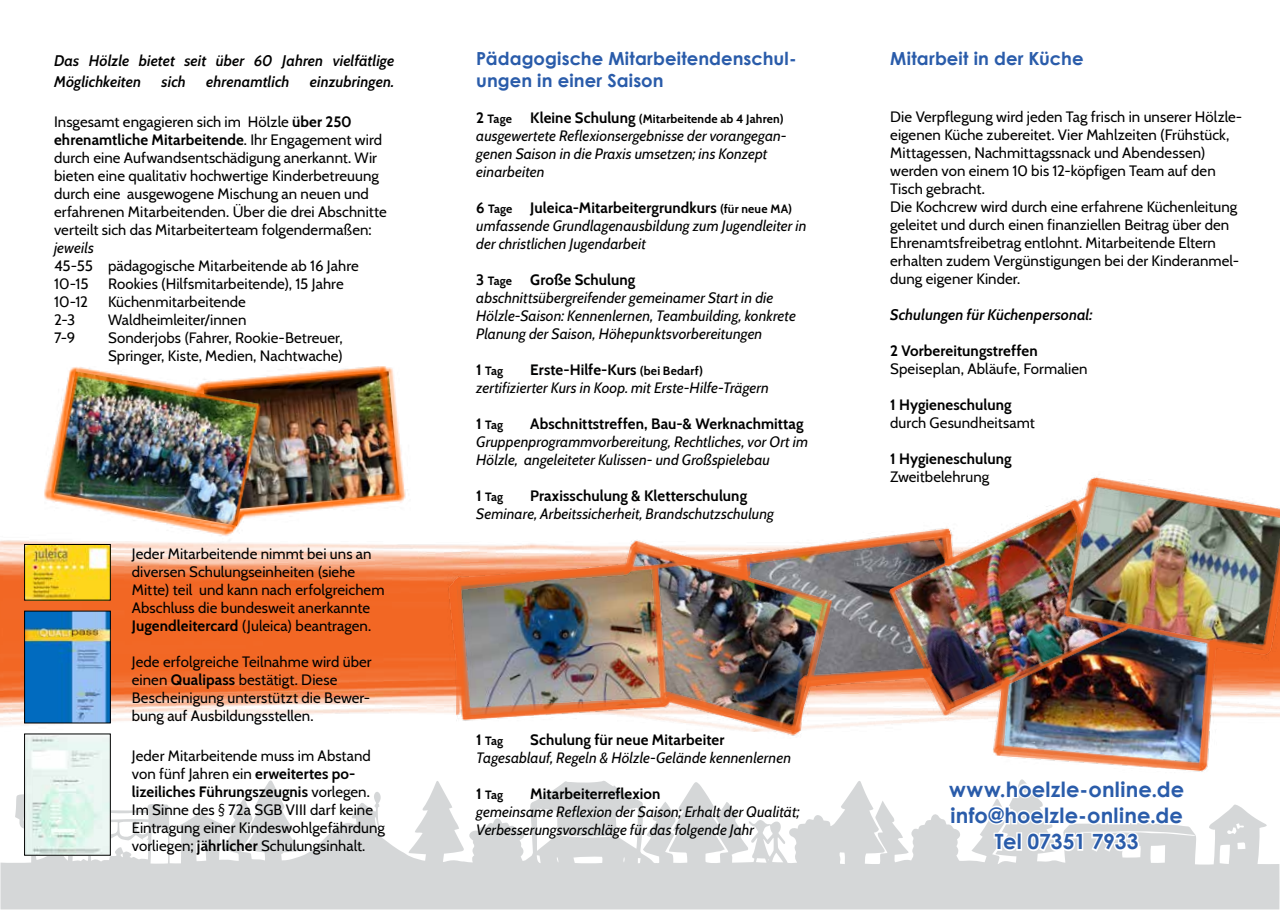
<style>
.page{position:relative;width:1280px;height:910px;background:#fff}
.page>*{position:absolute;margin:0;border:0;box-sizing:border-box;transform-origin:0 0}
.t1{font:700 21px/26.4px "Century Gothic";letter-spacing:.01em;color:#2a5caa;text-align:center}
.t2{font:700 18px/21.6px "Century Gothic";letter-spacing:.005em;color:#2a5caa}
.t3{font:15px/18px "Cabin";letter-spacing:.005em;color:#000}
.t4{font:italic 15px/18px "Cabin";letter-spacing:.005em;color:#000101}
.t5{font:700 15px "Cabin";letter-spacing:.005em;color:#000101}
.t6{font:italic 15px/18px "Cabin";letter-spacing:.005em;color:#000}
.t7{font:italic 600 15px/21.6px "Cabin";letter-spacing:.005em;color:#000101}
.t8{font:15px "Cabin";letter-spacing:.005em;color:#000101}
.t9{font:italic 600 15px "Cabin";letter-spacing:.005em;color:#000}
.t10{font:700 12px "Cabin";letter-spacing:.01em;color:#000101}
.s1{font-weight:700}
.s2{font-size:15px}
.s3{font-weight:700;font-style:normal;color:#000101}
.s4{font-weight:700;font-style:normal;font-size:12px;color:#000101}
.s5{font-weight:700;font-style:normal}
.s6{font-weight:700;font-style:normal;font-size:12px}
</style>
<div class="page">
<img style="left:0;top:540px;width:430px;height:194px">
<svg style="left:0;top:780px;width:1279px;height:129px;fill:#d5d7d8"></svg>
<svg style="left:945px;top:796px;width:242px;height:58px"></svg>
<img style="left:26px;top:546px;width:83px;height:52px">
<div style="left:24px;top:544px;width:87px;height:56px;border:1px solid #000"></div>
<img style="left:26px;top:736px;width:83px;height:117px">
<div style="left:24px;top:734px;width:87px;height:121px;border:1px solid #000"></div>
<img style="left:26px;top:613px;width:83px;height:108px">
<div style="left:24px;top:611px;width:87px;height:112px;border:1px solid #000"></div>
<img style="left:33px;top:366px;width:382px;height:178px">
<img style="left:430px;top:477px;width:850px;height:319px">
<p class="t7" style="left:54px;top:48px;width:342px">Das Hölzle bietet seit über 60 Jahren vielfätlige<br>Möglichkeiten</p>
<p class="t7" style="left:162px;top:70px;width:26px">sich</p>
<p class="t7" style="left:206px;top:70px;width:85px">ehrenamtlich</p>
<p class="t7" style="left:310px;top:70px;width:86px">einzubringen.</p>
<p class="t3" style="left:54px;top:112px;width:334px">Insgesamt engagieren sich im Hölzle <span class="s1">über 250 ehrenamtliche Mitarbeitende</span>. Ihr Engagement wird durch eine Aufwandsentschädigung anerkannt. Wir bieten eine qualitativ hochwertige Kinderbetreuung durch eine ausgewogene Mischung an neuen und erfahrenen Mitarbeitenden. Über die drei Abschnitte verteilt sich das Mitarbeiterteam folgendermaßen:</p>
<p class="t6" style="left:54px;top:237px;width:41px">jeweils</p>
<p class="t3" style="left:54px;top:256px;width:306px">45-55 pädagogische Mitarbeitende ab 16 Jahre<br>10-15</p>
<p class="t3" style="left:108px;top:274px;width:237px">Rookies (Hilfsmitarbeitende), 15 Jahre</p>
<p class="t3" style="left:54px;top:292px;width:35px">10-12</p>
<p class="t3" style="left:108px;top:292px;width:139px">Küchenmitarbeitende</p>
<p class="t3" style="left:54px;top:310px;width:23px">2-3</p>
<p class="t3" style="left:108px;top:310px;width:140px">Waldheimleiter/innen</p>
<p class="t3" style="left:54px;top:328px;width:23px">7-9</p>
<p class="t3" style="left:108px;top:328px;width:236px">Sonderjobs (Fahrer, Rookie-Betreuer,<br>Springer, Kiste, Medien, Nachtwache)</p>
<p class="t3" style="left:132px;top:544px;width:254px">Jeder Mitarbeitende nimmt bei uns an diversen Schulungseinheiten (siehe Mitte) teil und kann nach erfolgreichem Abschluss die bundesweit anerkannte <span class="s1">Jugendleitercard</span> (Juleica) beantragen.</p>
<p class="t3" style="left:132px;top:652px;width:241px">Jede erfolgreiche Teilnahme wird über einen <span class="s1">Qualipass</span> bestätigt. Diese Bescheinigung unterstützt die Bewer&shy;bung auf Ausbildungsstellen.</p>
<p class="t3" style="left:132px;top:745px;width:255px">Jeder Mitarbeitende muss im Abstand von fünf Jahren ein <span class="s1">erweitertes po&shy;lizeiliches Führungszeugnis</span> vorlegen.<br>Im Sinne des § 72a SGB VIII darf keine Eintragung einer Kindeswohlgefährdung vorliegen; <span class="s1">jährlicher</span> Schulungsinhalt.</p>
<p class="t2" style="left:476px;top:47px;width:322px">Pädagogische Mitarbeitendenschul&shy;ungen in einer Saison</p>
<p class="t10" style="left:476px;top:109px;width:309px"><span class="s2">2</span> Tage <span class="s2">Kleine Schulung</span> (Mitarbeitende ab 4 Jahren)</p>
<p class="t4" style="left:476px;top:125px;width:312px">ausgewertete Reflexionsergebnisse der vorangegan&shy;genen Saison in die Praxis umsetzen; ins Konzept einarbeiten</p>
<p class="t6" style="left:476px;top:197px;width:332px"><span class="s3">6</span> <span class="s4">Tage</span> <span class="s3">Juleica-Mitarbeitergrundkurs</span> <span class="s4">(für neue MA) </span>umfassende Grundlagenausbildung zum Jugendleiter in der christlichen Jugendarbeit</p>
<p class="t4" style="left:476px;top:269px;width:321px"><span class="s5">3</span> <span class="s6">Tage</span> <span class="s5">Große Schulung<br></span>abschnittsübergreifender gemeinamer Start in die Hölzle-Saison: Kennenlernen, Teambuilding, konkrete Planung der Saison, Höhepunktsvorbereitungen</p>
<p class="t10" style="left:476px;top:361px;width:29px"><span class="s2">1</span> Tag</p>
<p class="t4" style="left:476px;top:359px;width:294px;text-indent:54px"><span class="s5">Erste-Hilfe-Kurs</span> <span class="s6">(bei Bedarf) </span>zertifizierter Kurs in Koop. mit Erste-Hilfe-Trägern</p>
<p class="t10" style="left:476px;top:415px;width:29px"><span class="s2">1</span> Tag</p>
<p class="t5" style="left:530px;top:412px;width:275px">Abschnittstreffen, Bau-&amp; Werknachmittag</p>
<p class="t4" style="left:476px;top:431px;width:333px">Gruppenprogrammvorbereitung, Rechtliches, vor Ort im<br>Hölzle, angeleiteter Kulissen- und Großspielebau</p>
<p class="t10" style="left:476px;top:487px;width:29px"><span class="s2">1</span> Tag</p>
<p class="t5" style="left:530px;top:484px;width:218px">Praxisschulung &amp; Kletterschulung</p>
<p class="t4" style="left:476px;top:503px;width:299px">Seminare, Arbeitssicherheit, Brandschutzschulung</p>
<p class="t10" style="left:476px;top:732px;width:29px"><span class="s2">1</span> Tag</p>
<p class="t5" style="left:530px;top:728px;width:196px">Schulung für neue Mitarbeiter</p>
<p class="t4" style="left:476px;top:748px;width:316px">Tagesablauf, Regeln &amp; Hölzle-Gelände kennenlernen</p>
<p class="t10" style="left:476px;top:786px;width:29px"><span class="s2">1</span> Tag</p>
<p class="t5" style="left:530px;top:782px;width:132px">Mitarbeiterreflexion</p>
<p class="t4" style="left:476px;top:802px;width:325px">gemeinsame Reflexion der Saison; Erhalt der Qualität;<br>Verbesserungsvorschläge für das folgende Jahr</p>
<p class="t2" style="left:890px;top:46px;width:195px">Mitarbeit in der Küche</p>
<p class="t3" style="left:890px;top:107px;width:354px">Die Verpflegung wird jeden Tag frisch in unserer Hölzle&shy;eigenen Küche zubereitet. Vier Mahlzeiten (Frühstück, Mittagessen, Nachmittagssnack und Abendessen) werden von einem 10 bis 12-köpfigen Team auf den Tisch gebracht.<br>Die Kochcrew wird durch eine erfahrene Küchenleitung geleitet und durch einen finanziellen Beitrag über den Ehrenamtsfreibetrag entlohnt. Mitarbeitende Eltern erhalten zudem Vergünstigungen bei der Kinderanmel&shy;dung eigener Kinder.</p>
<p class="t9" style="left:890px;top:303px;width:204px">Schulungen für Küchenpersonal:</p>
<p class="t5" style="left:890px;top:339px;width:149px">2 Vorbereitungstreffen</p>
<p class="t8" style="left:890px;top:357px;width:199px">Speiseplan, Abläufe, Formalien</p>
<p class="t5" style="left:890px;top:393px;width:123px">1 Hygieneschulung</p>
<p class="t8" style="left:890px;top:411px;width:146px">durch Gesundheitsamt</p>
<p class="t5" style="left:890px;top:447px;width:123px">1 Hygieneschulung</p>
<p class="t8" style="left:890px;top:465px;width:101px">Zweitbelehrung</p>
<h1 class="t1" style="left:949px;top:775px;width:237px">www.hoelzle-online.de info@hoelzle-online.de<br>Tel 07351 7933</h1>
</div>
